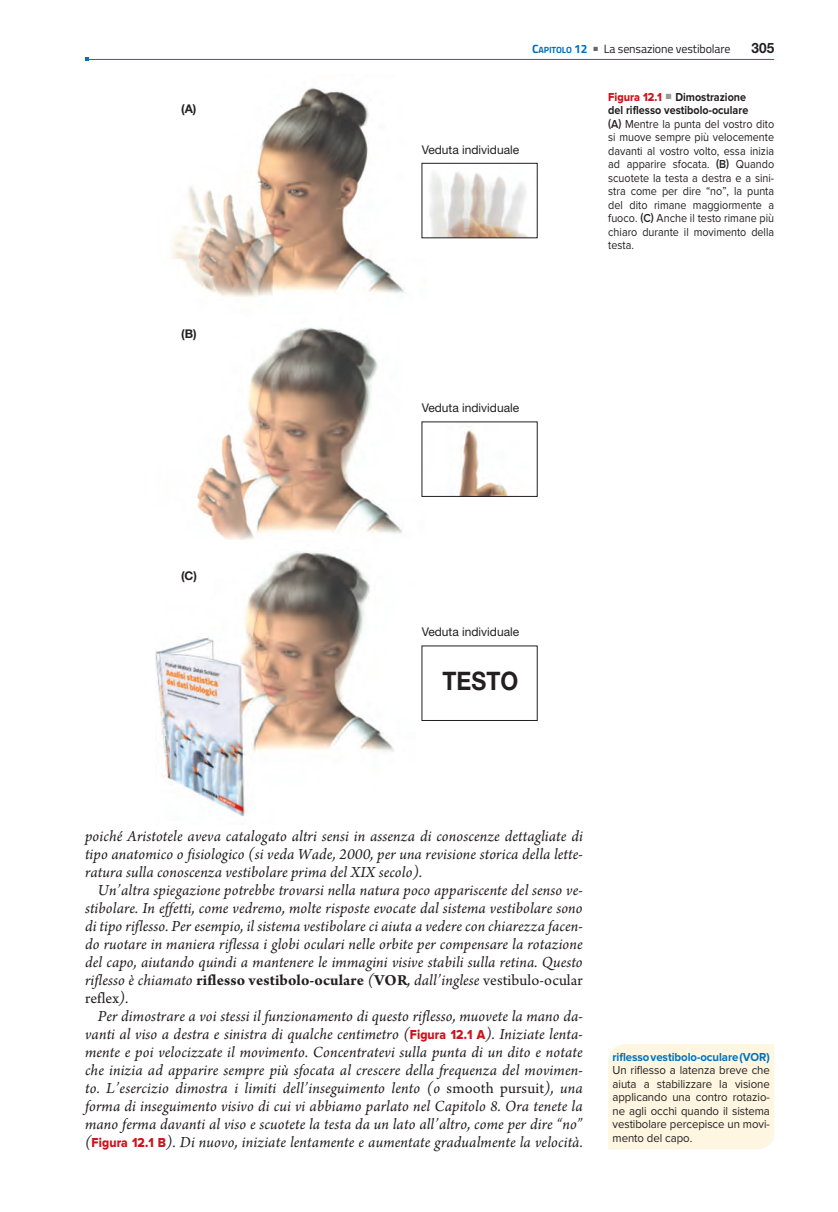
<style>
.page{position:relative;width:838px;height:1212px;background:#fff}
.page>*{position:absolute;margin:0;border:0;box-sizing:border-box;transform-origin:0 0}
.t1{font:700 25.5px "Helvetica Neue LT Std";color:#231f20;scale:.9 1}
.t2{font:italic 16.2px/18px "Arno Pro";letter-spacing:.005em;color:#231f20;text-align:justify}
.t3{font:700 14.25px "Helvetica Neue LT Std";color:#231f20;scale:.95 1}
.t4{font:12px/13.5px "Proxima Nova";color:#231f20;scale:.9 1}
.t5{font:12px/13.5px "Proxima Nova";color:#231f20;text-align:justify;scale:.95 1}
.t6{font:12px "Helvetica Neue LT Std";color:#231f20}
.t7{font:12px "Titillium";letter-spacing:-.01em;color:#231f20}
.t8{font:700 12px "Proxima Nova";letter-spacing:-.005em;color:#0072bc;scale:.95 1}
.t9{font:700 12px "Helvetica Neue LT Std";color:#231f20}
.s1{font-weight:700;color:#0072bc}
.s2{font-weight:700;font-size:9px;color:#0072bc}
.s3{color:#666}
.s4{font-family:"Proxima Nova Extrabld";color:#cd151d}
.s5{color:#999}
.s6{font-weight:700}
.s7{font-weight:600}
.s8{font-weight:700;font-style:normal}
.s9{font-style:normal}
.s10{font-family:"Proxima Nova Extrabld";font-style:normal;font-size:13.5px;color:#cd151d}
</style>
<div class="page">
<hr style="left:87px;top:59px;width:687px;height:1px;background:#0072bc">
<div style="left:608px;top:1044px;width:166px;height:105px;background:#fef6e1"></div>
<img style="left:171px;top:87px;width:255px;height:210px">
<img style="left:197px;top:327px;width:205px;height:213px">
<img style="left:423px;top:165px;width:104px;height:71px">
<div style="left:421px;top:163px;width:116px;height:75px;border:1px solid #231f20"></div>
<img style="left:459px;top:426px;width:49px;height:69px">
<div style="left:421px;top:421px;width:116px;height:76px;border:1px solid #231f20"></div>
<div style="left:421px;top:645px;width:116px;height:76px;border:1px solid #231f20"></div>
<img style="left:155px;top:551px;width:239px;height:266px">
<img style="left:155px;top:555px;width:58px;height:41px">
<p class="t9" style="left:181px;top:101px;width:17px">(A)</p>
<p class="t9" style="left:181px;top:326px;width:17px">(B)</p>
<p class="t9" style="left:181px;top:565px;width:17px">(C)</p>
<p class="t9" style="left:181px;top:568px;width:17px">(C)</p>
<p class="t7" style="left:532px;top:40px;width:200px"><span class="s1">C</span><span class="s2">APITOLO</span> <span class="s1">12</span> <span class="s3">■</span> La sensazione vestibolare</p>
<p class="t3" style="left:751px;top:39px;width:25px">305</p>
<p class="t6" style="left:422px;top:142px;width:99px">Veduta individuale</p>
<p class="t4" style="left:608px;top:90px;width:186px"><span class="s4">Figura 12.1</span> <span class="s5">■</span> <span class="s6">Dimostrazione<br>del riflesso vestibolo-oculare<br></span><span class="s7">(A)</span> Mentre la punta del vostro dito si muove sempre più velocemente davanti al vostro volto, essa inizia ad apparire sfocata. <span class="s7">(B)</span> Quando scuotete la testa a destra e a sini&shy;stra come per dire “no”, la punta del dito rimane maggiormente a fuoco. <span class="s7">(C)</span> Anche il testo rimane più chiaro durante il movimento della testa.</p>
<p class="t6" style="left:422px;top:401px;width:99px">Veduta individuale</p>
<p class="t6" style="left:422px;top:625px;width:99px">Veduta individuale</p>
<h1 class="t1" style="left:442px;top:665px;width:86px">TESTO</h1>
<p class="t2" style="left:85px;top:828px;width:499px">poiché Aristotele aveva catalogato altri sensi in assenza di conoscenze dettagliate di tipo anatomico o fisiologico (si veda Wade, 2000, per una revisione storica della lette&shy;ratura sulla conoscenza vestibolare prima del XIX secolo).</p>
<p class="t2" style="left:85px;top:882px;width:499px;text-indent:13px">Un’altra spiegazione potrebbe trovarsi nella natura poco appariscente del senso ve&shy;stibolare. In effetti, come vedremo, molte risposte evocate dal sistema vestibolare sono di tipo riflesso. Per esempio, il sistema vestibolare ci aiuta a vedere con chiarezza facen&shy;do ruotare in maniera riflessa i globi oculari nelle orbite per compensare la rotazione del capo, aiutando quindi a mantenere le immagini visive stabili sulla retina. Questo riflesso è chiamato <span class="s8">riflesso vestibolo-oculare</span> (<span class="s8">VOR</span>, dall’inglese <span class="s9">vestibulo-ocular reflex</span>).</p>
<p class="t2" style="left:85px;top:1008px;width:499px;text-indent:13px">Per dimostrare a voi stessi il funzionamento di questo riflesso, muovete la mano da&shy;vanti al viso a destra e sinistra di qualche centimetro (<span class="s10">Figura 12.1 A</span>). Iniziate lenta&shy;mente e poi velocizzate il movimento. Concentratevi sulla punta di un dito e notate che inizia ad apparire sempre più sfocata al crescere della frequenza del movimen&shy;to. L’esercizio dimostra i limiti dell’inseguimento lento (o <span class="s9">smooth pursuit</span>), una forma di inseguimento visivo di cui vi abbiamo parlato nel Capitolo 8. Ora tenete la mano ferma davanti al viso e scuotete la testa da un lato all’altro, come per dire “no” (<span class="s10">Figura 12.1 B</span>). Di nuovo, iniziate lentamente e aumentate gradualmente la velocità.</p>
<p class="t8" style="left:612px;top:1050px;width:167px">riflessovestibolo-oculare(VOR)</p>
<p class="t5" style="left:612px;top:1064px;width:167px">Un riflesso a latenza breve che aiuta a stabilizzare la visione applicando una contro rotazio&shy;ne agli occhi quando il sistema vestibolare percepisce un movi&shy;mento del capo.</p>
</div>
